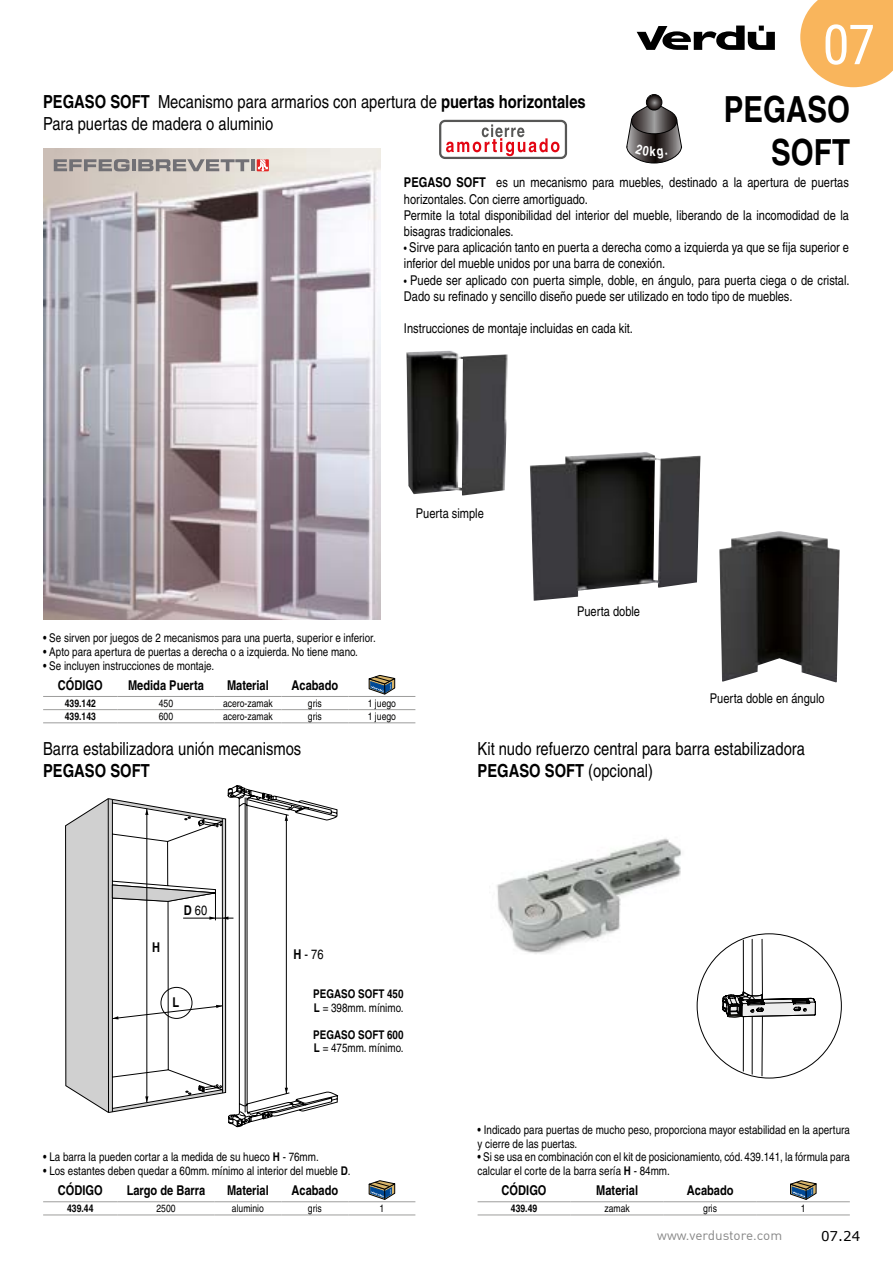
<style>
.page{position:relative;width:893px;height:1263px;background:#fff}
.page>*{position:absolute;margin:0;border:0;box-sizing:border-box;transform-origin:0 0}
.t1{font:55.2px "Roboto Condensed";color:#fff}
.t2{font:700 condensed 36px/43.2px "Helvetica";color:#000;text-align:right}
.t3{font:condensed 18px/21.6px "Helvetica";color:#000}
.t4{font:700 condensed 18px "Helvetica";color:#000}
.t5{font:condensed 13.5px/16.2px "Helvetica";color:#000}
.t6{font:700 condensed 13.5px "Helvetica";color:#000}
.t7{font:13.5px "DIN";color:#878787}
.t8{font:13.5px "Verdana";color:#000}
.t9{font:700 condensed 13.5px "Helvetica";color:#fff}
.t10{font:condensed 12px/13.5px "Helvetica";color:#000}
.t11{font:700 condensed 12px/13.5px "Helvetica";color:#000}
.t12{font:condensed 10.5px "Helvetica";color:#000}
.t13{font:700 condensed 10.5px "Helvetica";color:#000}
.s1{font-weight:700}
.s2{font-size:10.5px}
.s3{font-weight:400}
</style>
<div class="page">
<svg style="left:800px;top:0;width:93px;height:87px;background:#f9bd6f"></svg>
<svg style="left:637px;top:26px;width:138px;height:24px"></svg>
<img style="left:43px;top:149px;width:338px;height:471px">
<svg style="left:54px;top:159px;width:76px;height:12px"></svg>
<hr style="left:132px;top:159px;width:4px;height:12px;background:#717075">
<svg style="left:138px;top:159px;width:89px;height:12px"></svg>
<img style="left:406px;top:351px;width:102px;height:145px">
<img style="left:719px;top:531px;width:121px;height:151px">
<img style="left:530px;top:452px;width:170px;height:149px">
<hr style="left:43px;top:696px;width:75px;height:1px;background:#9d9d9c">
<hr style="left:118px;top:696px;width:96px;height:1px;background:#9d9d9c">
<hr style="left:214px;top:696px;width:67px;height:1px;background:#9d9d9c">
<hr style="left:281px;top:696px;width:67px;height:1px;background:#9d9d9c">
<hr style="left:348px;top:696px;width:67px;height:1px;background:#9d9d9c">
<hr style="left:43px;top:709px;width:75px;height:1px;background:#9d9d9c">
<hr style="left:118px;top:709px;width:96px;height:1px;background:#9d9d9c">
<hr style="left:214px;top:709px;width:67px;height:1px;background:#9d9d9c">
<hr style="left:281px;top:709px;width:67px;height:1px;background:#9d9d9c">
<hr style="left:348px;top:709px;width:67px;height:1px;background:#9d9d9c">
<hr style="left:43px;top:722px;width:75px;height:1px;background:#9d9d9c">
<hr style="left:118px;top:722px;width:96px;height:1px;background:#9d9d9c">
<hr style="left:214px;top:722px;width:67px;height:1px;background:#9d9d9c">
<hr style="left:281px;top:722px;width:67px;height:1px;background:#9d9d9c">
<hr style="left:348px;top:722px;width:67px;height:1px;background:#9d9d9c">
<svg style="left:369px;top:675px;width:26px;height:19px"></svg>
<hr style="left:43px;top:1201px;width:75px;height:1px;background:#9d9d9c">
<hr style="left:281px;top:1201px;width:67px;height:1px;background:#9d9d9c">
<hr style="left:348px;top:1201px;width:67px;height:1px;background:#9d9d9c">
<hr style="left:43px;top:1214px;width:75px;height:1px;background:#9d9d9c">
<hr style="left:281px;top:1214px;width:67px;height:1px;background:#9d9d9c">
<hr style="left:348px;top:1214px;width:67px;height:1px;background:#9d9d9c">
<svg style="left:369px;top:1180px;width:26px;height:19px"></svg>
<hr style="left:478px;top:1201px;width:93px;height:1px;background:#9d9d9c">
<hr style="left:571px;top:1201px;width:93px;height:1px;background:#9d9d9c">
<hr style="left:664px;top:1201px;width:93px;height:1px;background:#9d9d9c">
<hr style="left:757px;top:1201px;width:93px;height:1px;background:#9d9d9c">
<hr style="left:478px;top:1214px;width:93px;height:1px;background:#9d9d9c">
<hr style="left:571px;top:1214px;width:93px;height:1px;background:#9d9d9c">
<hr style="left:664px;top:1214px;width:93px;height:1px;background:#9d9d9c">
<hr style="left:757px;top:1214px;width:93px;height:1px;background:#9d9d9c">
<svg style="left:790px;top:1180px;width:26px;height:19px"></svg>
<div style="left:439px;top:120px;width:128px;height:39px;border:2px solid #575756;border-radius:5px"></div>
<svg style="left:446px;top:124px;width:113px;height:32px"></svg>
<svg style="left:65px;top:799px;width:42px;height:313px;background:#c9c9c9"></svg>
<svg style="left:227px;top:148px;width:111px;height:955px"></svg>
<svg style="left:107px;top:785px;width:230px;height:431px"></svg>
<hr style="left:147px;top:808px;width:1px;height:294px;background:#000">
<svg style="left:646px;top:95px;width:16px;height:15px"></svg>
<div style="left:646px;top:94px;width:16px;height:16px;border:1px solid #000;border-radius:50%"></div>
<img style="left:496px;top:838px;width:185px;height:116px">
<svg style="left:697px;top:933px;width:145px;height:145px"></svg>
<svg style="left:626px;top:102px;width:56px;height:61px"></svg>
<h3 class="t3" style="left:43px;top:91px;width:544px"><span class="s1">PEGASO SOFT</span> Mecanismo para armarios con apertura de <span class="s1">puertas horizontales<br></span>Para puertas de madera o aluminio</h3>
<p class="t9" style="left:649px;top:143px;width:8px">k</p>
<h1 class="t1" style="left:822px;top:6px;width:54px">07</h1>
<h2 class="t2" style="left:724px;top:87px;width:128px">PEGASO<br>SOFT</h2>
<p class="t5" style="left:404px;top:174px;width:447px"><span class="s1">PEGASO SOFT</span> es un mecanismo para muebles, destinado a la apertura de puertas horizontales. Con cierre amortiguado.<br>Permite la total disponibilidad del interior del mueble, liberando de la incomodidad de la bisagras tradicionales.</p>
<p class="t5" style="left:404px;top:239px;width:447px"><span class="s2">•</span> Sirve para aplicación tanto en puerta a derecha como a izquierda ya que se fija superior e inferior del mueble unidos por una barra de conexión.</p>
<p class="t5" style="left:404px;top:272px;width:447px"><span class="s2">•</span> Puede ser aplicado con puerta simple, doble, en ángulo, para puerta ciega o de cristal.<br>Dado su refinado y sencillo diseño puede ser utilizado en todo tipo de muebles.</p>
<p class="t5" style="left:404px;top:320px;width:231px">Instrucciones de montaje incluidas en cada kit.</p>
<p class="t5" style="left:416px;top:505px;width:70px">Puerta simple</p>
<p class="t10" style="left:43px;top:631px;width:334px">• Se sirven por juegos de 2 mecanismos para una puerta, superior e inferior.</p>
<p class="t10" style="left:43px;top:645px;width:316px">• Apto para apertura de puertas a derecha o a izquierda. No tiene mano.</p>
<p class="t10" style="left:43px;top:659px;width:173px">• Se incluyen instrucciones de montaje.</p>
<p class="t6" style="left:58px;top:677px;width:46px">CÓDIGO</p>
<p class="t6" style="left:128px;top:677px;width:77px">Medida Puerta</p>
<p class="t6" style="left:227px;top:677px;width:43px">Material</p>
<p class="t6" style="left:292px;top:677px;width:48px">Acabado</p>
<p class="t13" style="left:65px;top:697px;width:33px">439.142</p>
<p class="t12" style="left:159px;top:697px;width:16px">450</p>
<p class="t12" style="left:223px;top:697px;width:51px">acero-zamak</p>
<p class="t12" style="left:308px;top:697px;width:15px">gris</p>
<p class="t12" style="left:368px;top:697px;width:30px">1 juego</p>
<p class="t13" style="left:65px;top:710px;width:33px">439.143</p>
<p class="t12" style="left:159px;top:710px;width:16px">600</p>
<p class="t12" style="left:223px;top:710px;width:51px">acero-zamak</p>
<p class="t12" style="left:308px;top:710px;width:15px">gris</p>
<p class="t12" style="left:368px;top:710px;width:30px">1 juego</p>
<h3 class="t3" style="left:43px;top:738px;width:260px">Barra estabilizadora unión mecanismos</h3>
<h3 class="t4" style="left:43px;top:759px;width:108px">PEGASO SOFT</h3>
<p class="t5" style="left:577px;top:603px;width:65px">Puerta doble</p>
<p class="t5" style="left:710px;top:691px;width:116px">Puerta doble en ángulo</p>
<h3 class="t3" style="left:478px;top:738px;width:329px">Kit nudo refuerzo central para barra estabilizadora<br><span class="s1">PEGASO SOFT</span> (opcional)</h3>
<p class="t6" style="left:152px;top:939px;width:9px">H</p>
<p class="t5" style="left:184px;top:903px;width:25px"><span class="s1">D</span> 60</p>
<p class="t6" style="left:173px;top:994px;width:8px">L</p>
<p class="t5" style="left:293px;top:946px;width:32px"><span class="s1">H</span> - 76</p>
<p class="t11" style="left:313px;top:987px;width:92px">PEGASO SOFT 450<br>L <span class="s3">= 398mm. mínimo.</span></p>
<p class="t11" style="left:313px;top:1028px;width:92px">PEGASO SOFT 600<br>L <span class="s3">= 475mm. mínimo.</span></p>
<p class="t10" style="left:43px;top:1150px;width:277px">• La barra la pueden cortar a la medida de su hueco <span class="s1">H</span> - 76mm.</p>
<p class="t10" style="left:43px;top:1163px;width:309px">• Los estantes deben quedar a 60mm. mínimo al interior del mueble <span class="s1">D</span>.</p>
<p class="t6" style="left:58px;top:1182px;width:46px">CÓDIGO</p>
<p class="t6" style="left:127px;top:1182px;width:80px">Largo de Barra</p>
<p class="t6" style="left:227px;top:1182px;width:43px">Material</p>
<p class="t6" style="left:292px;top:1182px;width:48px">Acabado</p>
<p class="t13" style="left:67px;top:1202px;width:28px">439.44</p>
<p class="t12" style="left:156px;top:1203px;width:21px">2500</p>
<p class="t12" style="left:232px;top:1203px;width:34px">aluminio</p>
<p class="t12" style="left:308px;top:1203px;width:15px">gris</p>
<p class="t12" style="left:379px;top:1203px;width:6px">1</p>
<p class="t10" style="left:478px;top:1123px;width:374px">• Indicado para puertas de mucho peso, proporciona mayor estabilidad en la apertura y cierre de las puertas.</p>
<p class="t10" style="left:478px;top:1150px;width:374px">• Si se usa en combinación con el kit de posicionamiento, cód. 439.141, la fórmula para calcular el corte de la barra sería <span class="s1">H</span> - 84mm.</p>
<p class="t6" style="left:502px;top:1182px;width:46px">CÓDIGO</p>
<p class="t6" style="left:596px;top:1182px;width:43px">Material</p>
<p class="t6" style="left:687px;top:1182px;width:48px">Acabado</p>
<p class="t13" style="left:511px;top:1202px;width:28px">439.49</p>
<p class="t12" style="left:604px;top:1203px;width:27px">zamak</p>
<p class="t12" style="left:703px;top:1203px;width:15px">gris</p>
<p class="t12" style="left:801px;top:1203px;width:6px">1</p>
<p class="t7" style="left:657px;top:1226px;width:127px">www.verdustore.com</p>
<p class="t8" style="left:821px;top:1227px;width:41px">07.24</p>
</div>
